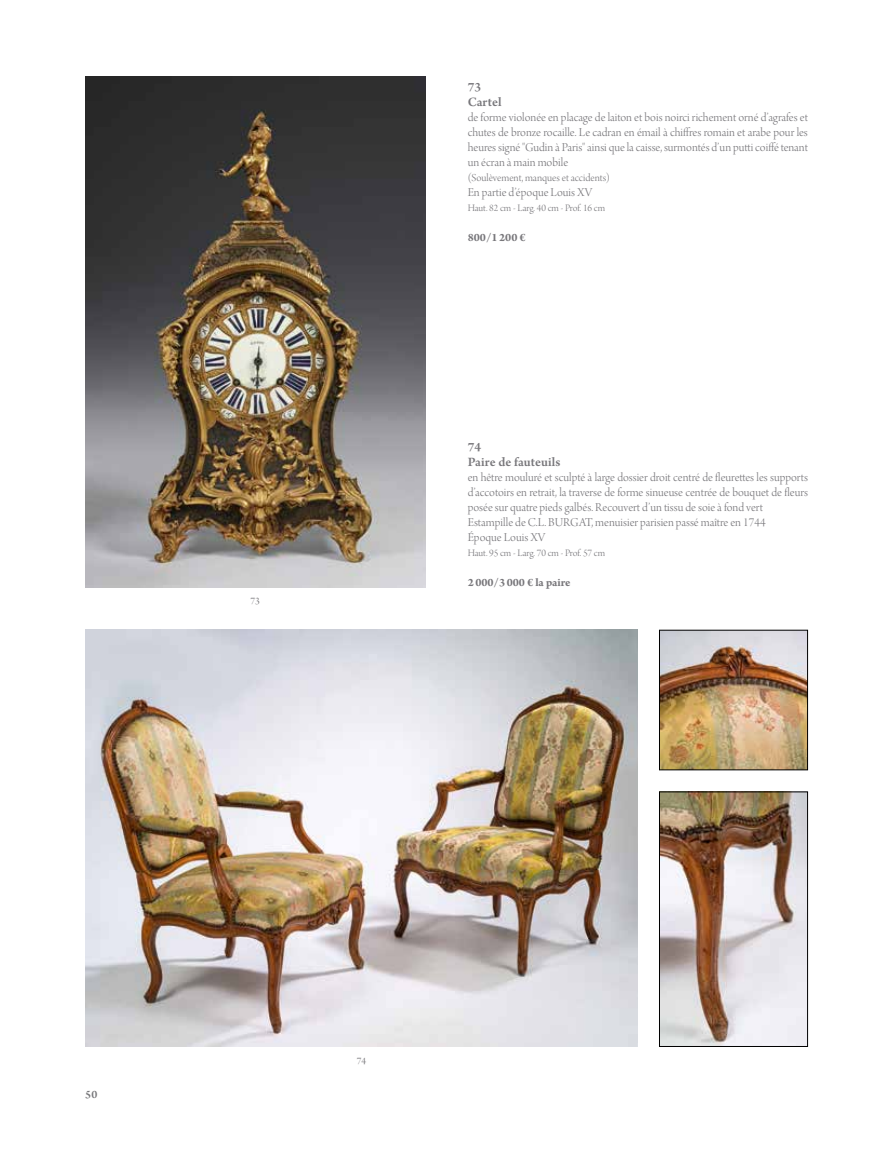
<style>
.page{position:relative;width:893px;height:1149px;background:#fff}
.page>*{position:absolute;margin:0;border:0;box-sizing:border-box;transform-origin:0 0}
.t1{font:600 13.5px/15px "Arno Pro";letter-spacing:.01em;color:#78777b}
.t2{font:12.75px/15px "Arno Pro Light Display";color:#78777b;text-align:justify}
.t3{font:700 12px "Arno Pro";color:#78777b}
.t4{font:600 12px "Arno Pro";color:#77777a}
.t5{font:11.25px "Arno Pro Light Display";color:#78777b}
.t6{font:10.5px "Arno Pro Light Display";color:#78777b}
.t7{font:10.5px "Arno Pro Display";color:#78777b}
</style>
<div class="page">
<img style="left:85px;top:77px;width:340px;height:510px">
<img style="left:85px;top:629px;width:553px;height:417px">
<img style="left:661px;top:631px;width:145px;height:137px">
<div style="left:659px;top:629px;width:149px;height:141px;border:1px solid #000"></div>
<img style="left:661px;top:793px;width:145px;height:251px">
<div style="left:659px;top:791px;width:149px;height:255px;border:1px solid #000"></div>
<p class="t7" style="left:250px;top:595px;width:11px">73</p>
<p class="t1" style="left:468px;top:80px;width:35px">73<br>Cartel</p>
<p class="t2" style="left:468px;top:110px;width:342px">de forme violonée en placage de laiton et bois noirci richement orné d’agrafes et chutes de bronze rocaille. Le cadran en émail à chiffres romain et arabe pour les heures signé "Gudin à Paris" ainsi que la caisse, surmontés d’un putti coiffé tenant un écran à main mobile</p>
<p class="t5" style="left:468px;top:171px;width:144px">(Soulèvement, manques et accidents)</p>
<p class="t2" style="left:468px;top:185px;width:126px">En partie d’époque Louis XV</p>
<p class="t6" style="left:468px;top:202px;width:139px">Haut. 82 cm - Larg. 40 cm - Prof. 16 cm</p>
<p class="t3" style="left:468px;top:230px;width:59px">800/1200 €</p>
<p class="t1" style="left:468px;top:440px;width:94px">74<br>Paire de fauteuils</p>
<p class="t2" style="left:468px;top:470px;width:342px;text-align:left">en hêtre mouluré et sculpté à large dossier droit centré de fleurettes les supports d’accotoirs en retrait, la traverse de forme sinueuse centrée de bouquet de fleurs posée sur quatre pieds galbés. Recouvert d’un tissu de soie à fond vert Estampille de C.L. BURGAT, menuisier parisien passé maître en 1744<br>Époque Louis XV</p>
<p class="t6" style="left:468px;top:547px;width:139px">Haut. 95 cm - Larg. 70 cm - Prof. 57 cm</p>
<p class="t3" style="left:468px;top:575px;width:104px">2000/3000 € la paire</p>
<p class="t4" style="left:85px;top:1086px;width:14px">50</p>
<p class="t7" style="left:357px;top:1054px;width:11px">74</p>
</div>
